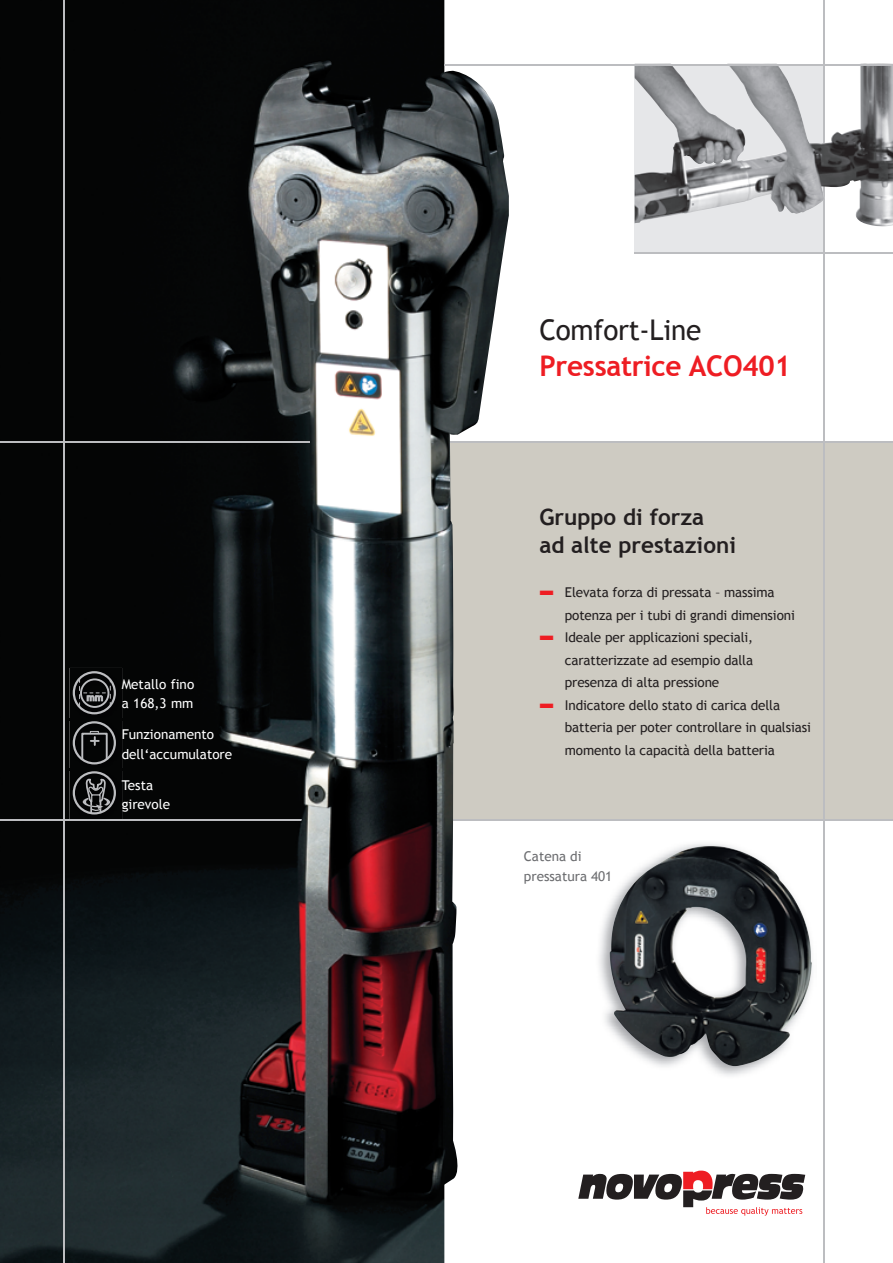
<style>
.page{position:relative;width:893px;height:1263px;background:#fff}
.page>*{position:absolute;margin:0;border:0;box-sizing:border-box;transform-origin:0 0}
.t1{font:700 28.5px "Trebuchet MS";letter-spacing:-.01em;color:#ee1d23}
.t2{font:28.5px "Trebuchet MS";letter-spacing:-.01em;color:#231f20}
.t3{font:700 22.5px/28.5px "Trebuchet MS";color:#231f20}
.t4{font:13.5px/22.5px "Trebuchet MS";letter-spacing:-.01em;color:#231f20}
.t5{font:13.5px/19.5px "Trebuchet MS";color:#fff}
.t6{font:13.5px/19.5px "Trebuchet MS";color:#6c6d70}
</style>
<div class="page">
<div style="left:436px;top:442px;width:457px;height:379px;background:#cecbc2"></div>
<div style="left:635px;top:64px;width:190px;height:189px;background:#e6e7e9"></div>
<hr style="left:823px;top:0;width:2px;height:1263px;background:#bcbdc0">
<img style="left:0;top:0;width:444px;height:1263px">
<hr style="left:63px;top:0;width:2px;height:1263px;background:#bcbdc0">
<img style="left:635px;top:65px;width:225px;height:158px">
<hr style="left:0;top:819px;width:893px;height:2px;background:#bcbdc0">
<hr style="left:0;top:441px;width:893px;height:2px;background:#bcbdc0">
<img style="left:70px;top:668px;width:52px;height:50px">
<svg style="left:73px;top:671px;width:43px;height:43px;background:#3c3d3e"></svg>
<img style="left:70px;top:720px;width:52px;height:48px">
<img style="left:70px;top:718px;width:52px;height:2px">
<svg style="left:73px;top:721px;width:43px;height:43px;background:#313233"></svg>
<hr style="left:444px;top:64px;width:449px;height:1px;background:#bcbdc0">
<img style="left:70px;top:770px;width:52px;height:49px">
<img style="left:70px;top:768px;width:52px;height:2px">
<svg style="left:73px;top:771px;width:43px;height:43px;background:#3d3e3f"></svg>
<img style="left:167px;top:62px;width:342px;height:1139px">
<hr style="left:635px;top:252px;width:258px;height:2px;background:#bcbdc0">
<svg style="left:578px;top:1170px;width:227px;height:46px"></svg>
<img style="left:609px;top:846px;width:203px;height:220px">
<p class="t5" style="left:122px;top:674px;width:74px">Metallo fino a 168,3 mm</p>
<p class="t5" style="left:122px;top:725px;width:112px">Funzionamento dell‘accumulatore</p>
<p class="t5" style="left:122px;top:775px;width:50px">Testa girevole</p>
<h1 class="t2" style="left:539px;top:313px;width:163px">Comfort-Line</h1>
<h1 class="t1" style="left:539px;top:348px;width:253px">Pressatrice ACO401</h1>
<h2 class="t3" style="left:539px;top:502px;width:198px">Gruppo di forza<br>ad alte prestazioni</h2>
<p class="t4" style="left:565px;top:581px;width:231px;text-indent:-26px"><sup>■</sup> Elevata forza di pressata – massima potenza per i tubi di grandi dimensioni</p>
<p class="t4" style="left:565px;top:626px;width:190px;text-align:justify;text-indent:-26px"><sup>■</sup> Ideale per applicazioni speciali, caratterizzate ad esempio dalla presenza di alta pressione</p>
<p class="t4" style="left:565px;top:694px;width:248px;text-indent:-26px"><sup>■</sup> Indicatore dello stato di carica della batteria per poter controllare in qualsiasi momento la capacità della batteria</p>
<p class="t6" style="left:524px;top:847px;width:90px">Catena di pressatura 401</p>
</div>
